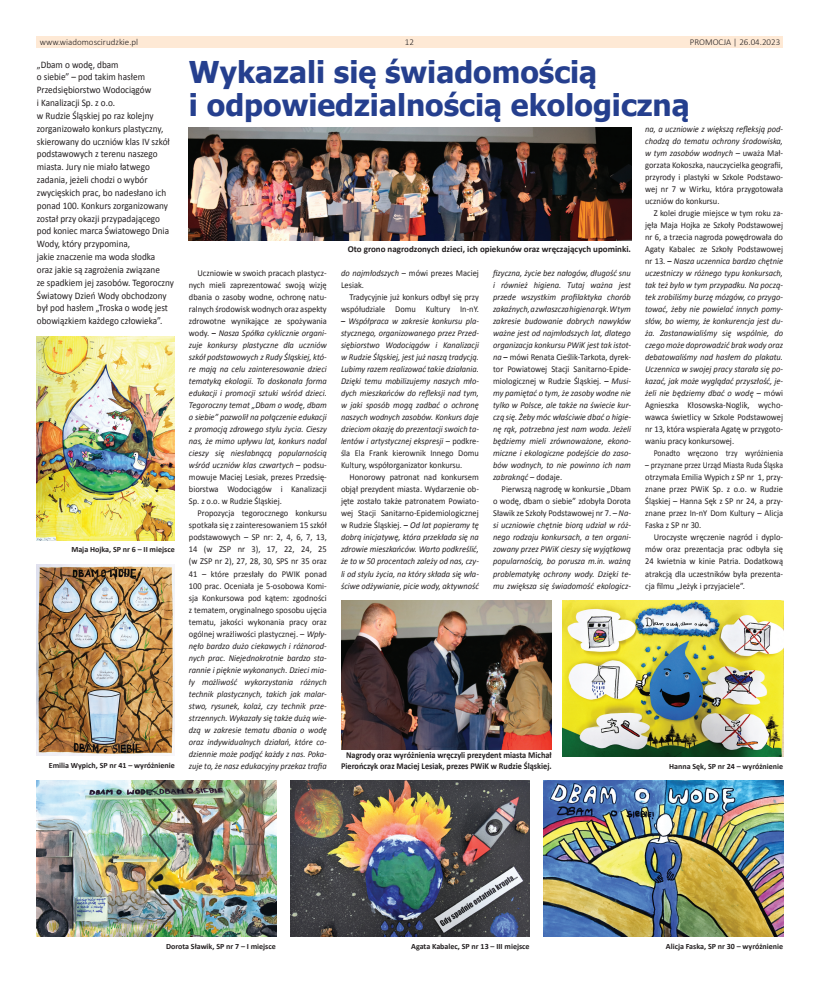
<style>
.page{position:relative;width:820px;height:993px;background:#fff}
.page>*{position:absolute;margin:0;border:0;box-sizing:border-box;transform-origin:0 0}
.tytul_20{font:700 30px "Tahoma";color:#253f8e}
.lid_jus_12{font:10px/12.8px "Calibri";color:#231f20;scale:.92 1}
.tekst{font:italic 9px/12px "Calibri";color:#231f20;text-align:justify;scale:.94 1}
.tekst-2{font:italic 9px/12px "Calibri";color:#231f20;text-align:justify;scale:.93 1}
.tekst-3{font:9px/12px "Calibri";color:#231f20;text-align:justify;scale:.94 1}
.tekst-4{font:9px/12px "Calibri";color:#231f20;text-align:justify;scale:.86 1}
.podpis_pod_zdjecie{font:700 9px "Calibri";color:#231f20;scale:.92 1}
.podpis_pod_zdjecie-2{font:700 9px "Calibri";color:#231f20}
.tekst-5{font:9px/12px "Calibri";color:#231f20;text-align:right;scale:.93 1}
.nr_str{font:300 9px "Calibri";color:#231f20}
.podpis_pod_zdjecie-3{font:700 8px "Calibri";color:#231f20}
.s1{font-style:italic}
.s2{font-style:normal}
.s3{font-weight:700;font-style:normal}
</style>
<div class="page">
<img style="left:37px;top:564px;width:138px;height:191px">
<div style="left:37px;top:37px;width:745px;height:11px;background:#fee9d5"></div>
<img style="left:189px;top:127px;width:441px;height:113px">
<img style="left:37px;top:336px;width:138px;height:204px">
<img style="left:37px;top:780px;width:239px;height:156px">
<img style="left:290px;top:780px;width:239px;height:156px">
<img style="left:543px;top:780px;width:239px;height:156px">
<img style="left:341px;top:600px;width:210px;height:148px">
<img style="left:562px;top:600px;width:221px;height:156px">
<p class="nr_str" style="left:40px;top:36px;width:100px">www.wiadomoscirudzkie.pl</p>
<p class="nr_str" style="left:405px;top:36px;width:11px">12</p>
<p class="nr_str" style="left:689px;top:36px;width:92px">PROMOCJA | 26.04.2023</p>
<p class="tytul_20" style="left:189px;top:51px;width:409px">Wykazali się świadomością</p>
<p class="tytul_20" style="left:189px;top:84px;width:502px">i odpowiedzialnością ekologiczną</p>
<p class="lid_jus_12" style="left:37px;top:58px;width:150px">„Dbam o wodę, dbam<br>o siebie” – pod takim hasłem<br>Przedsiębiorstwo Wodociągów<br>i Kanalizacji Sp. z o.o.<br>w Rudzie Śląskiej po raz kolejny zorganizowało konkurs plastyczny, skierowany do uczniów klas IV szkół podstawowych z terenu naszego miasta. Jury nie miało łatwego zadania, jeżeli chodzi o wybór zwycięskich prac, bo nadesłano ich ponad 100. Konkurs zorganizowany został przy okazji przypadającego pod koniec marca Światowego Dnia<br>Wody, który przypomina,<br>jakie znaczenie ma woda słodka<br>oraz jakie są zagrożenia związane<br>ze spadkiem jej zasobów. Tegoroczny<br>Światowy Dzień Wody obchodzony był pod hasłem „Troska o wodę jest obowiązkiem każdego człowieka”.</p>
<p class="tekst-3" style="left:645px;top:123px;width:148px"><span class="s1">na, a uczniowie z większą refleksją pod&shy;chodzą do tematu ochrony środowiska, w tym zasobów wodnych –</span> uważa Mał&shy;gorzata Kokoszka, nauczycielka geografii, przyrody i plastyki w Szkole Podstawo&shy;wej nr 7 w Wirku, która przygotowała uczniów do konkursu.</p>
<p class="tekst" style="left:645px;top:207px;width:148px;text-indent:9px"><span class="s2">Z kolei drugie miejsce w tym roku za&shy;jęła Maja Hojka ze Szkoły Podstawowej nr 6, a trzecia nagroda powędrowała do Agaty Kabalec ze Szkoły Podstawowej nr 13.</span> <span class="s3">–</span> Nasza uczennica bardzo chętnie uczestniczy w różnego typu konkursach, tak też było w tym przypadku. Na począ&shy;tek zrobiliśmy burzę mózgów, co przygo&shy;tować, żeby nie powielać innych pomy&shy;słów, bo wiemy, że konkurencja jest du&shy;ża. Zastanawialiśmy się wspólnie, do czego może doprowadzić brak wody oraz debatowaliśmy nad hasłem do plakatu.<br>Uczennica w swojej pracy starała się po&shy;kazać, jak może wyglądać przyszłość, je&shy;żeli nie będziemy dbać o wodę <span class="s2">– mówi Agnieszka Kłosowska-Noglik, wycho&shy;wawca świetlicy w Szkole Podstawowej nr 13, która wspierała Agatę w przygoto&shy;waniu pracy konkursowej.</span></p>
<p class="tekst-4" style="left:653px;top:447px;width:152px">Ponadto wręczono trzy wyróżnienia</p>
<p class="tekst-4" style="left:645px;top:459px;width:162px">– przyznane przez Urząd Miasta Ruda Śląska otrzymała Emilia Wypich z SP nr 1, przy&shy;znane przez PWiK Sp. z o.o. w Rudzie Śląskiej – Hanna Sęk z SP nr 24, a przy&shy;znane przez In-nY Dom Kultury – Alicja Faska z SP nr 30.</p>
<p class="tekst-3" style="left:645px;top:531px;width:148px;text-indent:9px">Uroczyste wręczenie nagród i dyplo&shy;mów oraz prezentacja prac odbyła się 24 kwietnia w kinie Patria. Dodatkową atrakcją dla uczestników była prezenta&shy;cja filmu „Jeżyk i przyjaciele”.</p>
<p class="podpis_pod_zdjecie-2" style="left:347px;top:243px;width:285px">Oto grono nagrodzonych dzieci, ich opiekunów oraz wręczających upominki.</p>
<p class="tekst-3" style="left:341px;top:267px;width:148px"><span class="s1">do najmłodszych</span> – mówi prezes Maciej<br>Lesiak.</p>
<p class="tekst-5" style="left:341px;top:291px;width:150px">Tradycyjnie już konkurs odbył się przy współudziale Domu Kultury In-nY.</p>
<p class="tekst-2" style="left:341px;top:315px;width:150px"><span class="s3">–</span> Współpraca w zakresie konkursu pla&shy;stycznego, organizowanego przez Przed&shy;siębiorstwo Wodociągów i Kanalizacji w Rudzie Śląskiej, jest już naszą tradycją.<br>Lubimy razem realizować takie działania.<br>Dzięki temu mobilizujemy naszych mło&shy;dych mieszkańców do refleksji nad tym, w jaki sposób mogą zadbać o ochronę naszych wodnych zasobów. Konkurs daje dzieciom okazję do prezentacji swoich ta&shy;lentów i artystycznej ekspresji – <span class="s2">podkre&shy;śla Ela Frank kierownik Innego Domu Kultury, współorganizator konkursu.</span></p>
<p class="tekst" style="left:341px;top:471px;width:148px;text-indent:9px"><span class="s2">Honorowy patronat nad konkursem objął prezydent miasta. Wydarzenie ob&shy;jęte zostało także patronatem Powiato&shy;wej Stacji Sanitarno-Epidemiologicznej w Rudzie Śląskiej.</span> <span class="s3">–</span> Od lat popieramy tę dobrą inicjatywę, która przekłada się na zdrowie mieszkańców. Warto podkreślić, że to w 50 procentach zależy od nas, czy&shy;li od stylu życia, na który składa się wła&shy;ściwe odżywianie, picie wody, aktywność</p>
<p class="tekst" style="left:493px;top:267px;width:148px">fizyczna, życie bez nałogów, długość snu i również higiena. Tutaj ważna jest przede wszystkim profilaktyka chorób zakaźnych, a zwłaszcza higiena rąk. W tym zakresie budowanie dobrych nawyków ważne jest od najmłodszych lat, dlatego organizacja konkursu PWiK jest tak istot&shy;na <span class="s3">–</span> <span class="s2">mówi Renata Cieślik-Tarkota, dyrek&shy;tor Powiatowej Stacji Sanitarno-Epide&shy;miologicznej w Rudzie Śląskiej.</span> <span class="s3">–</span> Musi&shy;my pamiętać o tym, że zasoby wodne nie tylko w Polsce, ale także na świecie kur&shy;czą się. Żeby móc właściwie dbać o higie&shy;nę rąk, potrzebna jest nam woda. Jeżeli będziemy mieli zrównoważone, ekono&shy;miczne i ekologiczne podejście do zaso&shy;bów wodnych, to nie powinno ich nam zabraknąć <span class="s2">– dodaje.</span></p>
<p class="tekst" style="left:493px;top:483px;width:148px;text-indent:9px"><span class="s2">Pierwszą nagrodę w konkursie „Dbam o wodę, dbam o siebie” zdobyła Dorota Sławik ze Szkoły Podstawowej nr 7.</span> – Na&shy;si uczniowie chętnie biorą udział w róż&shy;nego rodzaju konkursach, a ten organi&shy;zowany przez PWiK cieszy się wyjątkową popularnością, bo porusza m.in. ważną problematykę ochrony wody. Dzięki te&shy;mu zwiększa się świadomość ekologicz-</p>
<p class="tekst" style="left:189px;top:267px;width:148px;text-indent:9px"><span class="s2">Uczniowie w swoich pracach plastycz&shy;nych mieli zaprezentować swoją wizję dbania o zasoby wodne, ochronę natu&shy;ralnych środowisk wodnych oraz aspekty zdrowotne wynikające ze spożywania wody.</span> <span class="s3">–</span> Nasza Spółka cyklicznie organi&shy;zuje konkursy plastyczne dla uczniów szkół podstawowych z Rudy Śląskiej, któ&shy;re mają na celu zainteresowanie dzieci tematyką ekologii. To doskonała forma edukacji i promocji sztuki wśród dzieci.<br>Tegoroczny temat „Dbam o wodę, dbam o siebie” pozwolił na połączenie edukacji z promocją zdrowego stylu życia. Cieszy nas, że mimo upływu lat, konkurs nadal cieszy się niesłabnącą popularnością wśród uczniów klas czwartych <span class="s2">– podsu&shy;mowuje Maciej Lesiak, prezes Przedsię&shy;biorstwa Wodociągów i Kanalizacji Sp. z o.o. w Rudzie Śląskiej.</span></p>
<p class="tekst" style="left:189px;top:507px;width:148px;text-indent:9px"><span class="s2">Propozycja tegorocznego konkursu spotkała się z zainteresowaniem 15 szkół podstawowych – SP nr: 2, 4, 6, 7, 13, 14 (w ZSP nr 3), 17, 22, 24, 25 (w ZSP nr 2), 27, 28, 30, SPS nr 35 oraz 41 – które przesłały do PWIK ponad 100 prac. Oceniała je 5-osobowa Komi&shy;sja Konkursowa pod kątem: zgodności z tematem, oryginalnego sposobu ujęcia tematu, jakości wykonania pracy oraz ogólnej wrażliwości plastycznej. –</span> Wpły&shy;nęło bardzo dużo ciekawych i różnorod&shy;nych prac. Niejednokrotnie bardzo sta&shy;rannie i pięknie wykonanych. Dzieci mia&shy;ły możliwość wykorzystania różnych technik plastycznych, takich jak malar&shy;stwo, rysunek, kolaż, czy technik prze&shy;strzennych. Wykazały się także dużą wie&shy;dzą w zakresie tematu dbania o wodę oraz indywidualnych działań, które co&shy;dziennie może podjąć każdy z nas. Poka&shy;zuje to, że nasz edukacyjny przekaz trafia</p>
<p class="podpis_pod_zdjecie-3" style="left:71px;top:544px;width:105px">Maja Hojka, SP nr 6 – II miejsce</p>
<p class="podpis_pod_zdjecie" style="left:346px;top:748px;width:225px">Nagrody oraz wyróżnienia wręczyli prezydent miasta Michał</p>
<p class="podpis_pod_zdjecie-3" style="left:49px;top:759px;width:127px">Emilia Wypich, SP nr 41 – wyróżnienie</p>
<p class="podpis_pod_zdjecie" style="left:341px;top:759px;width:230px">Pierończyk oraz Maciej Lesiak, prezes PWiK w Rudzie Śląskiej.</p>
<p class="podpis_pod_zdjecie-3" style="left:668px;top:760px;width:115px">Hanna Sęk, SP nr 24 – wyróżnienie</p>
<p class="podpis_pod_zdjecie-3" style="left:166px;top:940px;width:111px">Dorota Sławik, SP nr 7 – I miejsce</p>
<p class="podpis_pod_zdjecie-3" style="left:411px;top:940px;width:120px">Agata Kabalec, SP nr 13 – III miejsce</p>
<p class="podpis_pod_zdjecie-3" style="left:665px;top:940px;width:119px">Alicja Faska, SP nr 30 – wyróżnienie</p>
</div>
